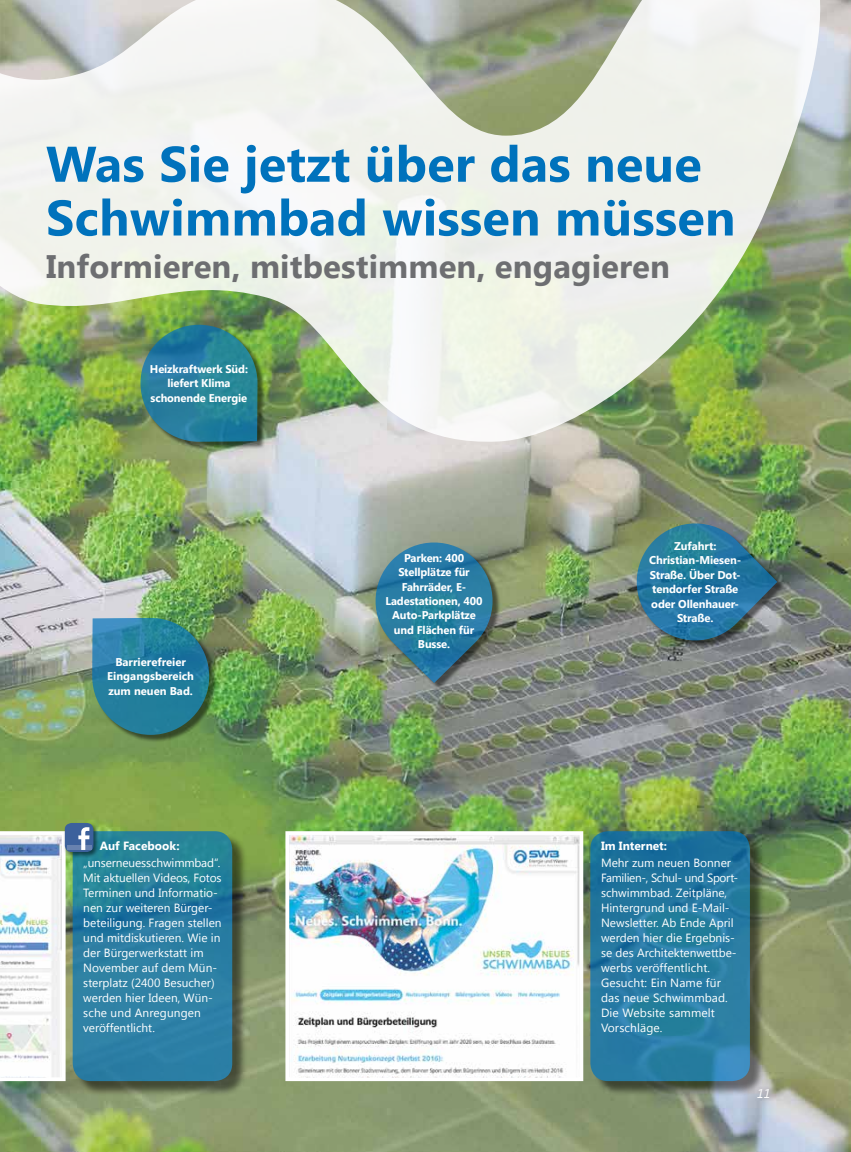
<style>
.page{position:relative;width:851px;height:1152px;background:#fff}
.page>*{position:absolute;margin:0;border:0;box-sizing:border-box;transform-origin:0 0}
.t1{font:700 50px/53.8px "Segoe UI";letter-spacing:.005em;color:#0072bc}
.t2{font:700 32.5px "Segoe UI";letter-spacing:.005em;color:#6d6e71}
.t3{font:italic 12.5px "Segoe UI";color:#fff}
.t4{font:11.88px/15px "Segoe UI";color:#fff}
.t5{font:700 11.88px "Segoe UI";color:#fff}
.t6{font:700 11.25px/14.4px "Segoe UI";letter-spacing:-.01em;color:#fff;text-align:center}
</style>
<div class="page">
<img style="left:0;top:0;width:850px;height:1152px">
<div style="left:94px;top:619px;width:123px;height:124px;background:#000;opacity:.75"></div>
<svg style="left:92px;top:618px;width:117px;height:117px;background:#2e8093"></svg>
<div style="left:638px;top:525px;width:147px;height:123px;background:#000;opacity:.75"></div>
<img style="left:631px;top:518px;width:146px;height:128px">
<div style="left:377px;top:544px;width:123px;height:147px;background:#000;opacity:.75"></div>
<svg style="left:370px;top:537px;width:128px;height:146px;background:#4a8293"></svg>
<div style="left:142px;top:326px;width:124px;height:124px;background:#000;opacity:.75"></div>
<img style="left:0;top:0;width:821px;height:443px">
<div style="left:592px;top:833px;width:173px;height:263px;background:#000;opacity:.75"></div>
<svg style="left:590px;top:831px;width:159px;height:250px;background:#2579a0"></svg>
<img style="left:290px;top:836px;width:288px;height:240px">
<div style="left:285px;top:831px;width:298px;height:250px;border:4px solid #fff"></div>
<div style="left:75px;top:833px;width:173px;height:263px;background:#000;opacity:.75"></div>
<svg style="left:73px;top:831px;width:159px;height:250px;background:#297ea0"></svg>
<div style="left:63px;top:821px;width:37px;height:37px;background:#000;opacity:.5"></div>
<svg style="left:0;top:823px;width:94px;height:258px"></svg>
<h1 class="t1" style="left:46px;top:134px;width:691px">Was Sie jetzt über das neue<br>Schwimmbad wissen müssen</h1>
<h2 class="t2" style="left:46px;top:243px;width:625px">Informieren, mitbestimmen, engagieren</h2>
<p class="t6" style="left:150px;top:361px;width:100px">Heizkraftwerk Süd: liefert Klima schonende Energie</p>
<p class="t6" style="left:107px;top:654px;width:88px">Barrierefreier<br>Eingangsbereich zum neuen Bad.</p>
<p class="t6" style="left:385px;top:550px;width:99px">Parken: 400<br>Stellplätze für<br>Fahrräder, E-<br>Ladestationen, 400<br>Auto-Parkplätze und Flächen für<br>Busse.</p>
<p class="t6" style="left:649px;top:538px;width:94px">Zufahrt:<br>Christian-Miesen-<br>Straße. Über Dot&shy;tendorfer Straße oder Ollenhauer-<br>Straße.</p>
<p class="t5" style="left:100px;top:837px;width:81px">Auf Facebook:</p>
<p class="t4" style="left:83px;top:855px;width:140px">„unserneuesschwimmbad“.<br>Mit aktuellen Videos, Fotos<br>Terminen und Informatio&shy;nen zur weiteren Bürger&shy;beteiligung. Fragen stellen und mitdiskutieren. Wie in der Bürgerwerkstatt im<br>November auf dem Mün&shy;sterplatz (2400 Besucher) werden hier Ideen, Wün&shy;sche und Anregungen veröffentlicht.</p>
<p class="t5" style="left:601px;top:837px;width:68px">Im Internet:</p>
<p class="t4" style="left:601px;top:855px;width:139px">Mehr zum neuen Bonner<br>Familien-, Schul- und Sport&shy;schwimmbad. Zeitpläne,<br>Hintergrund und E-Mail-<br>Newsletter. Ab Ende April werden hier die Ergebnis&shy;se des Architektenwettbe&shy;werbs veröffentlicht.<br>Gesucht: Ein Name für das neue Schwimmbad.<br>Die Website sammelt<br>Vorschläge.</p>
<p class="t3" style="left:756px;top:1084px;width:15px">11</p>
</div>
